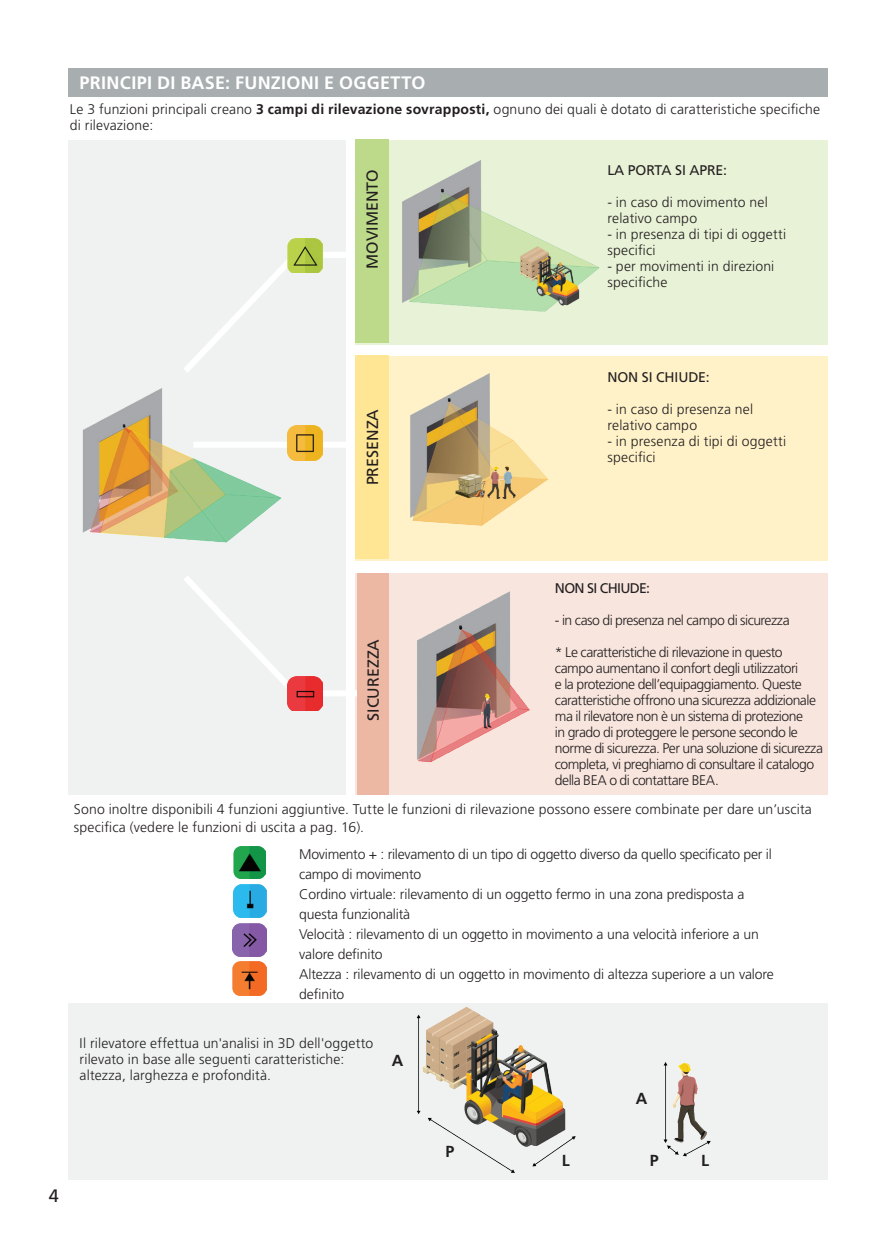
<style>
.page{position:relative;width:896px;height:1248px;background:#fff}
.page>*{position:absolute;margin:0;border:0;box-sizing:border-box;transform-origin:0 0}
.t1{font:700 18px "Frutiger LT Std";letter-spacing:.015em;color:#fff}
.t2{font:18px "Frutiger LT Std";color:#231f20}
.t3{font:16px "Frutiger LT Std";color:#231f20}
.t4{font:700 16px "Frutiger LT Std";color:#231f20}
.t5{font:300 14px/16px "Frutiger LT Std";letter-spacing:.01em;color:#231f20}
.t6{font:300 14px/16px "Frutiger LT Std";letter-spacing:-.04em;color:#231f20}
.t7{font:300 14px/20px "Frutiger LT Std";letter-spacing:-.01em;color:#231f20}
.t8{font:14px "Frutiger LT Std";letter-spacing:-.01em;color:#231f20}
.t9{font:14px "Frutiger LT Std";letter-spacing:-.05em;color:#231f20}
.s1{font-weight:700}
</style>
<div class="page">
<div style="left:68px;top:1003px;width:759px;height:176px;background:#f0f2f2"></div>
<div style="left:68px;top:140px;width:278px;height:654px;background:#f0f2f2"></div>
<div style="left:355px;top:356px;width:473px;height:205px;background:#fff2c9"></div>
<div style="left:355px;top:573px;width:473px;height:221px;background:#f8e6de"></div>
<div style="left:355px;top:140px;width:473px;height:204px;background:#e8f2d7"></div>
<img style="left:388px;top:139px;width:212px;height:195px">
<img style="left:355px;top:355px;width:193px;height:194px">
<img style="left:355px;top:554px;width:175px;height:233px">
<img style="left:82px;top:388px;width:241px;height:155px">
<svg style="left:184px;top:260px;width:103px;height:112px"></svg>
<div style="left:293px;top:252px;width:68px;height:6px;background:#fff"></div>
<div style="left:193px;top:441px;width:167px;height:6px;background:#fff"></div>
<svg style="left:184px;top:576px;width:103px;height:112px"></svg>
<div style="left:293px;top:690px;width:68px;height:6px;background:#fff"></div>
<img style="left:287px;top:238px;width:35px;height:35px">
<img style="left:287px;top:425px;width:35px;height:35px">
<img style="left:287px;top:676px;width:35px;height:34px">
<img style="left:233px;top:884px;width:33px;height:33px">
<img style="left:232px;top:923px;width:34px;height:33px">
<img style="left:232px;top:961px;width:34px;height:34px">
<img style="left:234px;top:846px;width:32px;height:32px">
<img style="left:405px;top:1007px;width:321px;height:173px">
<div style="left:355px;top:139px;width:33px;height:204px;background:#bcda8a"></div>
<div style="left:68px;top:68px;width:759px;height:29px;background:#a8adb0"></div>
<div style="left:356px;top:355px;width:33px;height:204px;background:#ffe694"></div>
<div style="left:357px;top:572px;width:31px;height:222px;background:#ecb7a3"></div>
<p class="t1" style="left:80px;top:72px;width:347px">PRINCIPI DI BASE: FUNZIONI E OGGETTO</p>
<p class="t5" style="left:70px;top:101px;width:752px">Le 3 funzioni principali creano <span class="s1">3 campi di rilevazione sovrapposti,</span> ognuno dei quali è dotato di caratteristiche specifiche di rilevazione:</p>
<p class="t3" style="left:363px;top:269px;width:101px;rotate:-90deg">MOVIMENTO</p>
<p class="t3" style="left:363px;top:485px;width:78px;rotate:-90deg">PRESENZA</p>
<p class="t8" style="left:607px;top:162px;width:121px">LA PORTA SI APRE:</p>
<p class="t5" style="left:607px;top:194px;width:162px">- in caso di movimento nel relativo campo</p>
<p class="t5" style="left:607px;top:226px;width:180px">- in presenza di tipi di oggetti specifici</p>
<p class="t5" style="left:607px;top:258px;width:168px">- per movimenti in direzioni specifiche</p>
<p class="t8" style="left:607px;top:369px;width:104px">NON SI CHIUDE:</p>
<p class="t5" style="left:607px;top:401px;width:147px">- in caso di presenza nel relativo campo</p>
<p class="t5" style="left:607px;top:433px;width:180px">- in presenza di tipi di oggetti specifici</p>
<p class="t3" style="left:364px;top:720px;width:83px;rotate:-90deg">SICUREZZA</p>
<p class="t9" style="left:555px;top:579px;width:97px">NON SI CHIUDE:</p>
<p class="t6" style="left:555px;top:612px;width:236px">- in caso di presenza nel campo di sicurezza</p>
<p class="t6" style="left:555px;top:644px;width:269px">* Le caratteristiche di rilevazione in questo campo aumentano il confort degli utilizzatori<br>e la protezione dell’equipaggiamento. Queste caratteristiche offrono una sicurezza addizionale ma il rilevatore non è un sistema di protezione<br>in grado di proteggere le persone secondo le norme di sicurezza. Per una soluzione di sicurezza completa, vi preghiamo di consultare il catalogo della BEA o di contattare BEA.</p>
<p class="t5" style="left:74px;top:800px;width:739px;line-height:18px">Sono inoltre disponibili 4 funzioni aggiuntive. Tutte le funzioni di rilevazione possono essere combinate per dare un’uscita specifica (vedere le funzioni di uscita a pag. 16).</p>
<p class="t7" style="left:299px;top:844px;width:476px">Movimento + : rilevamento di un tipo di oggetto diverso da quello specificato per il campo di movimento<br>Cordino virtuale: rilevamento di un oggetto fermo in una zona predisposta a questa funzionalità<br>Velocità : rilevamento di un oggetto in movimento a una velocità inferiore a un valore definito<br>Altezza : rilevamento di un oggetto in movimento di altezza superiore a un valore definito</p>
<p class="t5" style="left:80px;top:1035px;width:295px">Il rilevatore effettua un'analisi in 3D dell'oggetto rilevato in base alle seguenti caratteristiche: altezza, larghezza e profondità.</p>
<p class="t4" style="left:392px;top:1050px;width:13px">A</p>
<p class="t4" style="left:636px;top:1089px;width:13px">A</p>
<p class="t2" style="left:49px;top:1185px;width:12px">4</p>
<p class="t4" style="left:445px;top:1141px;width:10px">P</p>
<p class="t4" style="left:562px;top:1151px;width:9px">L</p>
<p class="t4" style="left:650px;top:1151px;width:10px">P</p>
<p class="t4" style="left:701px;top:1151px;width:9px">L</p>
</div>
